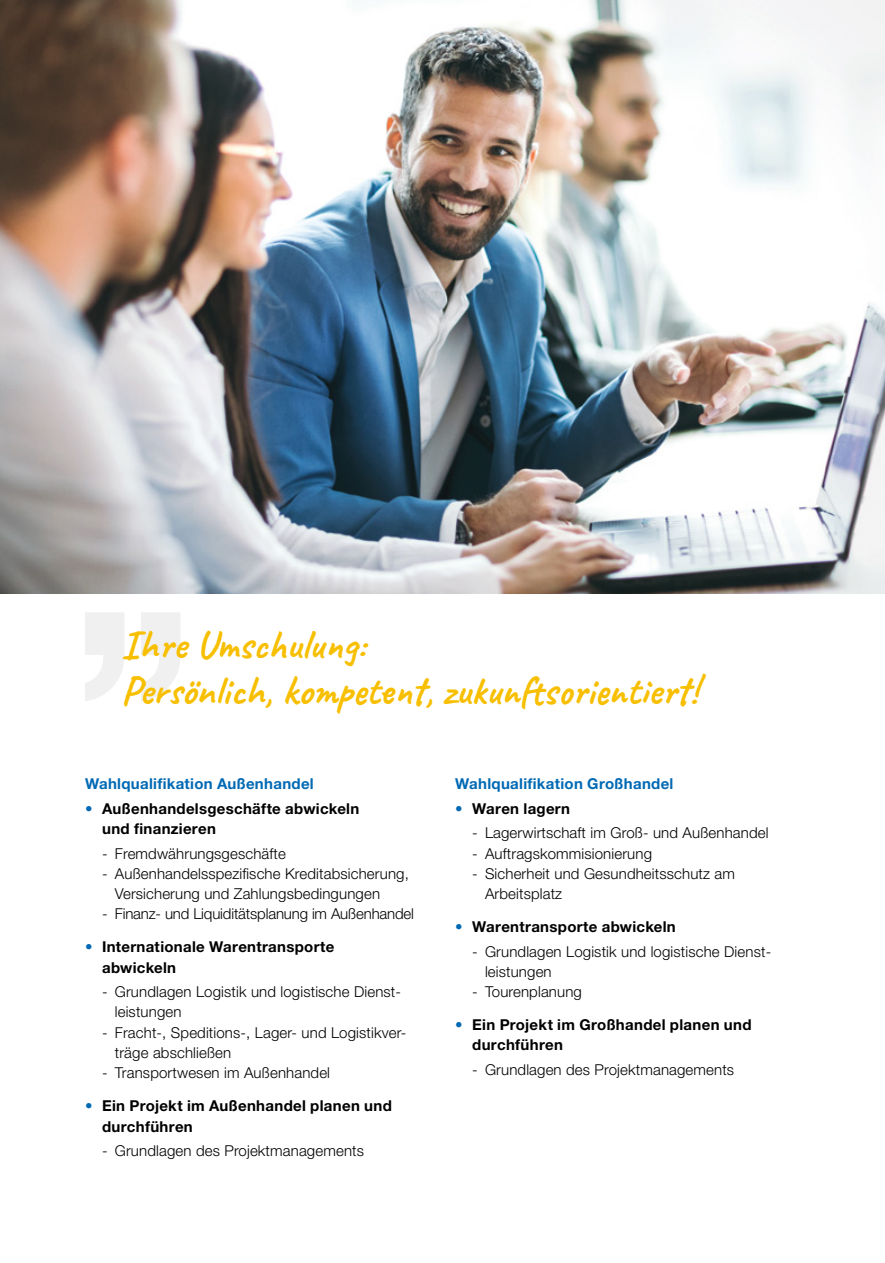
<style>
.page{position:relative;width:885px;height:1263px;background:#fff}
.page>*{position:absolute;margin:0;border:0;box-sizing:border-box;transform-origin:0 0}
.t1{font:700 277.2px "Helvetica Neue LT Pro";color:#f0f0f0}
.t2{font:700 40.5px/46.5px "Caveat";color:#f7bf00}
.t3{font:300 15px/20.2px "Helvetica Neue LT Std";letter-spacing:.01em;color:#000}
.t4{font:700 15px/20.2px "Helvetica Neue LT Pro";letter-spacing:.02em;color:#000}
.t5{font:700 15px "Helvetica Neue LT Pro";letter-spacing:.02em;color:#0069b4}
.t6{font:300 15px "Helvetica Neue LT Std";letter-spacing:-.01em;color:#000}
.s1{font-family:"Helvetica Neue LT Std";font-weight:300;color:#0069b4}
</style>
<div class="page">
<img style="left:0;top:0;width:884px;height:593px">
<h1 class="t1" style="left:66px;top:540px;width:135px">’’</h1>
<h2 class="t2" style="left:121px;top:621px;width:578px">Ihre Umschulung:<br>Persönlich, kompetent, zukunftsorientiert!</h2>
<p class="t5" style="left:85px;top:775px;width:230px">Wahlqualifikation Außenhandel</p>
<p class="t4" style="left:102px;top:798px;width:259px;text-indent:-17px"><span class="s1">•</span> Außenhandelsgeschäfte abwickeln und finanzieren</p>
<p class="t3" style="left:102px;top:843px;width:185px">- Fremdwährungsgeschäfte</p>
<p class="t3" style="left:115px;top:863px;width:295px;text-indent:-13px">- Außenhandelsspezifische Kreditabsicherung,<br>Versicherung und Zahlungsbedingungen</p>
<p class="t6" style="left:102px;top:905px;width:313px">- Finanz- und Liquiditätsplanung im Außenhandel</p>
<p class="t4" style="left:102px;top:937px;width:234px;text-indent:-17px"><span class="s1">•</span> Internationale Warentransporte abwickeln</p>
<p class="t3" style="left:115px;top:981px;width:288px;text-indent:-13px">- Grundlagen Logistik und logistische Dienst&shy;leistungen</p>
<p class="t3" style="left:115px;top:1022px;width:293px;text-indent:-13px">- Fracht-, Speditions-, Lager- und Logistikver&shy;träge abschließen</p>
<p class="t3" style="left:102px;top:1062px;width:229px">- Transportwesen im Außenhandel</p>
<p class="t4" style="left:102px;top:1095px;width:291px;text-indent:-17px"><span class="s1">•</span> Ein Projekt im Außenhandel planen und durchführen</p>
<p class="t3" style="left:102px;top:1140px;width:263px">- Grundlagen des Projektmanagements</p>
<p class="t5" style="left:455px;top:775px;width:220px">Wahlqualifikation Großhandel</p>
<p class="t4" style="left:455px;top:798px;width:116px"><span class="s1">•</span> Waren lagern</p>
<p class="t3" style="left:472px;top:823px;width:298px">- Lagerwirtschaft im Groß- und Außenhandel</p>
<p class="t3" style="left:472px;top:843px;width:181px">- Auftragskommisionierung</p>
<p class="t3" style="left:485px;top:863px;width:251px;text-indent:-13px">- Sicherheit und Gesundheitsschutz am<br>Arbeitsplatz</p>
<p class="t4" style="left:455px;top:916px;width:222px"><span class="s1">•</span> Warentransporte abwickeln</p>
<p class="t3" style="left:485px;top:941px;width:288px;text-indent:-13px">- Grundlagen Logistik und logistische Dienst&shy;leistungen</p>
<p class="t3" style="left:472px;top:981px;width:111px">- Tourenplanung</p>
<p class="t4" style="left:472px;top:1014px;width:281px;text-indent:-17px"><span class="s1">•</span> Ein Projekt im Großhandel planen und durchführen</p>
<p class="t3" style="left:472px;top:1059px;width:263px">- Grundlagen des Projektmanagements</p>
</div>
